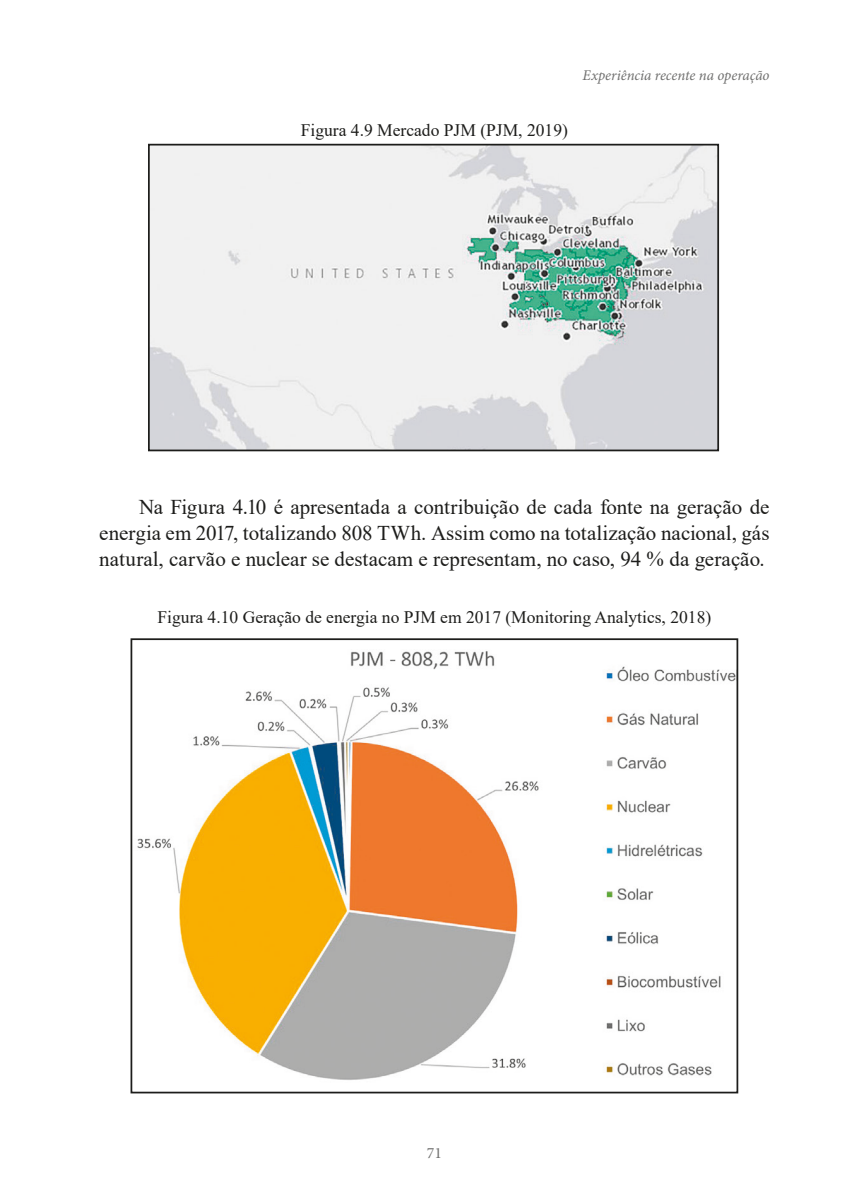
<style>
.page{position:relative;width:844px;height:1191px;background:#fff}
.page>*{position:absolute;margin:0;border:0;box-sizing:border-box;transform-origin:0 0}
.t1{font:21px/26.2px "Times New Roman";color:#1d1d1b;text-align:justify}
.t2{font:17.5px "Times New Roman";color:#1d1d1b}
.t3{font:15.75px "Minion Pro";color:#70706f}
.t4{font:italic 14.88px "Minion Pro";letter-spacing:-.005em;color:#70706f}
</style>
<div class="page">
<img style="left:151px;top:147px;width:564px;height:301px">
<div style="left:148px;top:144px;width:570px;height:307px;border:2px solid #1d1d1b"></div>
<img style="left:137px;top:651px;width:598px;height:429px">
<div style="left:130px;top:638px;width:608px;height:455px;border:2px solid #1d1d1b"></div>
<p class="t4" style="left:582px;top:65px;width:188px">Experiência recente na operação</p>
<p class="t2" style="left:301px;top:118px;width:268px">Figura 4.9 Mercado PJM (PJM, 2019)</p>
<p class="t1" style="left:99px;top:493px;width:671px;text-indent:40px">Na Figura 4.10 é apresentada a contribuição de cada fonte na geração de energia em 2017, totalizando 808 TWh. Assim como na totalização nacional, gás natural, carvão e nuclear se destacam e representam, no caso, 94 % da geração.</p>
<p class="t2" style="left:157px;top:605px;width:555px">Figura 4.10 Geração de energia no PJM em 2017 (Monitoring Analytics, 2018)</p>
<p class="t3" style="left:426px;top:1142px;width:17px">71</p>
</div>
